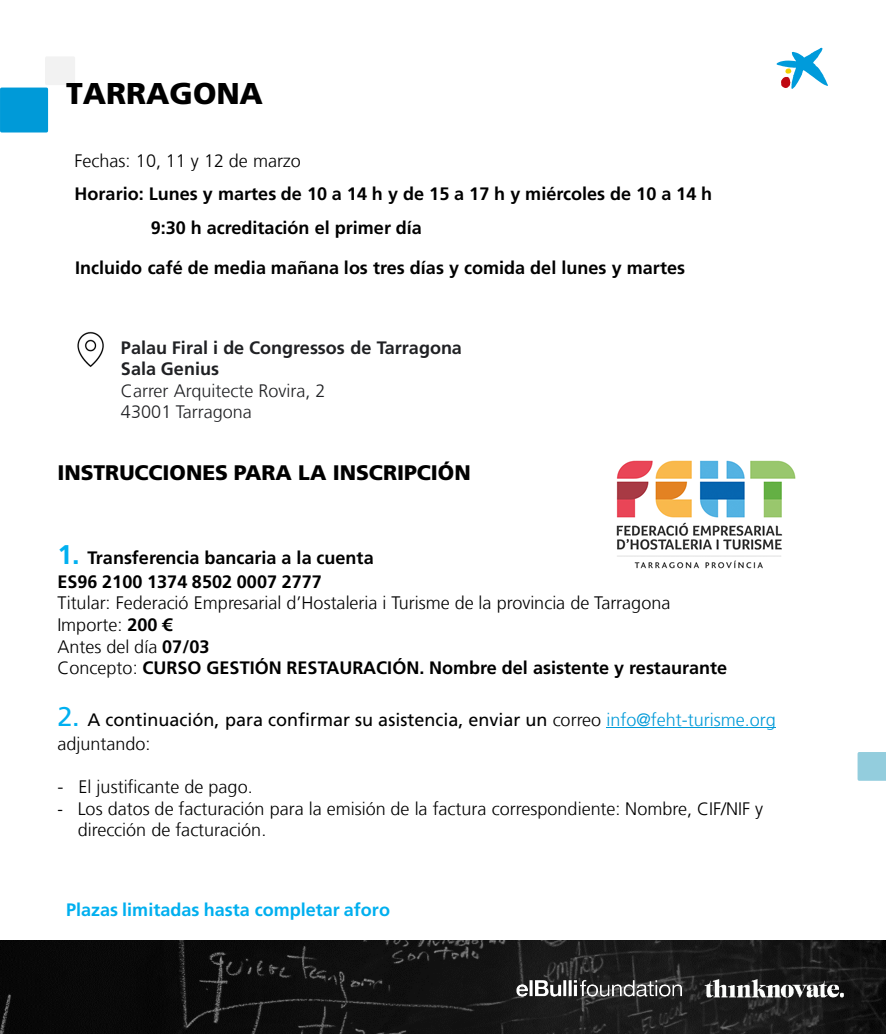
<style>
.page{position:relative;width:886px;height:1034px;background:#fff}
.page>*{position:absolute;margin:0;border:0;box-sizing:border-box;transform-origin:0 0}
.t1{font:900 30px "La Caixa Frutiger";color:#000}
.t2{font:900 21px "La Caixa Frutiger";color:#000}
.t3{font:700 18px "La Caixa Frutiger";color:#000}
.t4{font:300 18px/21.6px "La Caixa Frutiger";color:#000}
.t5{font:18px "La Caixa Frutiger";color:#000}
.t6{font:700 18px "La Caixa Frutiger";color:#202124}
.t7{font:300 18px "La Caixa Frutiger";color:#202124}
.t8{font:700 18px "La Caixa Frutiger";color:#00afef}
.s1{font-size:27px;color:#00b0f0}
.s2{font-weight:700}
.s3{font-weight:300}
.s4{font-weight:300;color:#009ad8}
.s5{font-family:"Calibri";font-weight:400}
</style>
<div class="page">
<img style="left:0;top:940px;width:885px;height:94px">
<img style="left:497px;top:960px;width:355px;height:56px">
<div style="left:2px;top:89px;width:45px;height:42px;background:#009ad8"></div>
<div style="left:0;top:88px;width:48px;height:44px;border:3px solid #009ad8"></div>
<div style="left:45px;top:56px;width:30px;height:29px;background:#f2f2f2"></div>
<svg style="left:857px;top:752px;width:28px;height:28px"></svg>
<svg style="left:776px;top:48px;width:51px;height:41px"></svg>
<hr style="left:606px;top:727px;width:169px;height:1px;background:#009ad8">
<img style="left:616px;top:460px;width:180px;height:109px">
<img style="left:77px;top:331px;width:27px;height:36px">
<h2 class="t1" style="left:66px;top:75px;width:198px">TARRAGONA</h2>
<p class="t4" style="left:75px;top:150px;width:228px">Fechas: 10, 11 y 12 de marzo</p>
<p class="t3" style="left:75px;top:184px;width:638px">Horario: Lunes y martes de 10 a 14 h y de 15 a 17 h y miércoles de 10 a 14 h</p>
<p class="t3" style="left:151px;top:218px;width:273px">9:30 h acreditación el primer día</p>
<p class="t3" style="left:75px;top:258px;width:611px">Incluido café de media mañana los tres días y comida del lunes y martes</p>
<p class="t6" style="left:121px;top:337px;width:342px">Palau Firal i de Congressos de Tarragona</p>
<p class="t6" style="left:121px;top:358px;width:99px">Sala Genius</p>
<p class="t7" style="left:121px;top:380px;width:206px">Carrer Arquitecte Rovira, 2</p>
<p class="t7" style="left:121px;top:402px;width:132px">43001 Tarragona</p>
<p class="t2" style="left:57px;top:460px;width:415px">INSTRUCCIONES PARA LA INSCRIPCIÓN</p>
<p class="t3" style="left:57px;top:547px;width:318px"><span class="s1">1.</span> Transferencia bancaria a la cuenta</p>
<p class="t3" style="left:57px;top:571px;width:266px">ES96 2100 1374 8502 0007 2777</p>
<p class="t4" style="left:57px;top:592px;width:614px">Titular: Federació Empresarial d’Hostaleria i Turisme de la provincia de Tarragona</p>
<p class="t4" style="left:57px;top:614px;width:116px">Importe: <span class="s2">200 €</span></p>
<p class="t4" style="left:57px;top:635px;width:154px">Antes del día <span class="s2">07/03</span></p>
<p class="t3" style="left:57px;top:657px;width:671px"><span class="s3">Concepto:</span> CURSO GESTIÓN RESTAURACIÓN. Nombre del asistente y restaurante</p>
<p class="t5" style="left:57px;top:709px;width:719px"><span class="s1">2.</span> A continuación, para confirmar su asistencia, enviar un <span class="s3">correo</span> <span class="s4">info@feht-turisme.org</span></p>
<p class="t4" style="left:57px;top:733px;width:95px">adjuntando:</p>
<p class="t4" style="left:57px;top:776px;width:197px">- El justificante de pago.</p>
<p class="t4" style="left:78px;top:797px;width:686px;text-indent:-20px"><span class="s5">-</span> Los datos de facturación para la emisión de la factura correspondiente: Nombre, CIF/NIF y dirección de facturación.</p>
<p class="t8" style="left:66px;top:899px;width:325px">Plazas limitadas hasta completar aforo</p>
</div>
